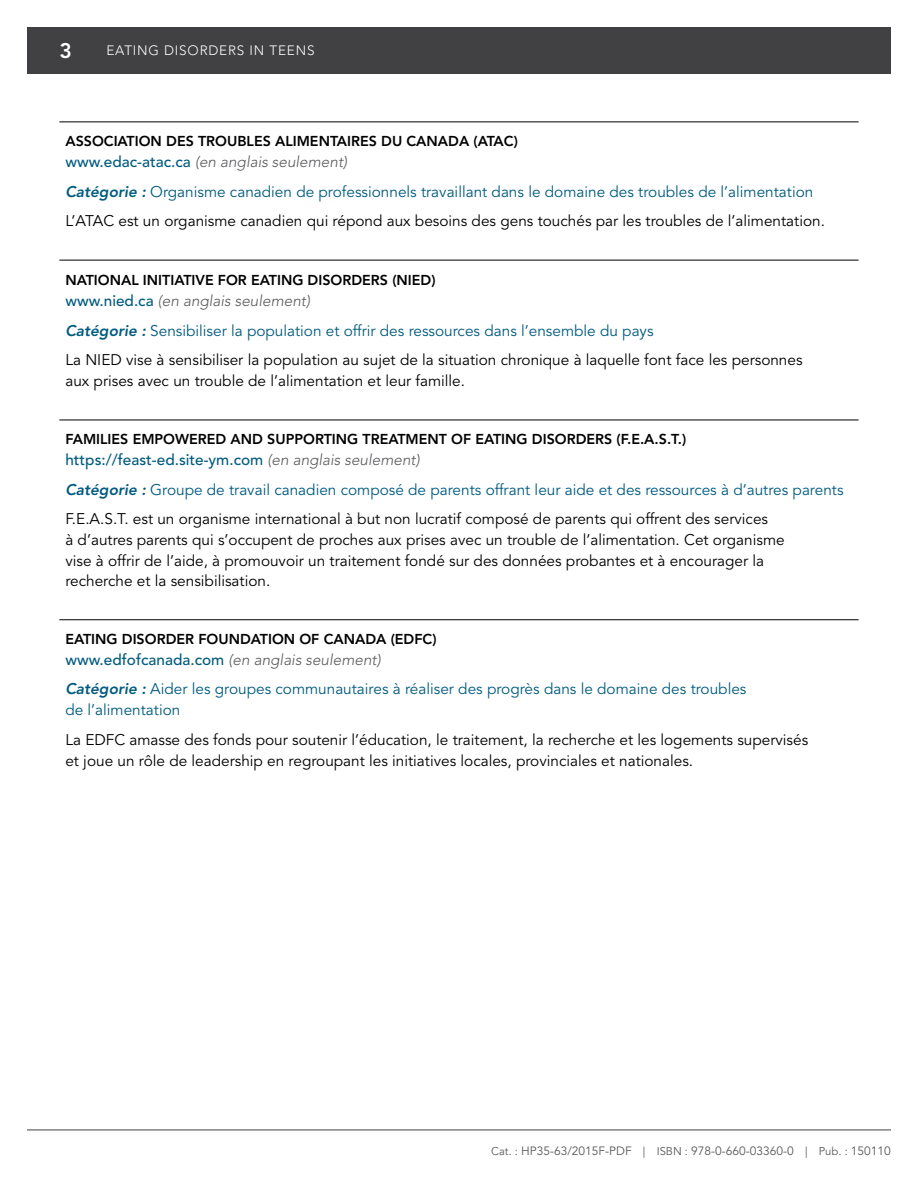
<style>
.page{position:relative;width:918px;height:1188px;background:#fff}
.page>*{position:absolute;margin:0;border:0;box-sizing:border-box;transform-origin:0 0}
.MP-Page_No__R{font:800 21px "Avenir LT Std";color:#fff}
.BODY{font:15.3px/20.7px "Avenir LT Std";color:#000}
.BODY-2{font:15.3px/20.7px "Avenir LT Std";color:#005b7f}
.BODY-3{font:italic 300 15.3px "Avenir LT Std";color:#58595b}
.BODY-4{font:500 15.3px "Avenir LT Std";color:#005b7f}
.Heading_3{font:800 14.25px "Avenir LT Std";color:#000}
.t1{font:300 13.5px "Avenir LT Std";letter-spacing:.06em;color:#fff}
.t2{font:12px "Avenir LT Std";color:#58595b}
.s1{font-weight:500;font-style:normal;color:#005b7f}
.s2{font-weight:800;font-style:italic}
.s3{font-weight:300;font-style:italic;color:#58595b}
.s4{font-size:11.25px}
</style>
<div class="page">
<hr style="left:27px;top:1130px;width:864px;height:1px;background:#414042">
<div style="left:27px;top:27px;width:113px;height:46px;background:#414042"></div>
<div style="left:106px;top:27px;width:785px;height:46px;background:#414042"></div>
<hr style="left:59px;top:260px;width:800px;height:1px;background:#000">
<hr style="left:59px;top:420px;width:800px;height:1px;background:#000">
<hr style="left:59px;top:619px;width:800px;height:1px;background:#000">
<hr style="left:59px;top:122px;width:800px;height:1px;background:#000">
<p class="MP-Page_No__R" style="left:59px;top:38px;width:14px">3</p>
<p class="t1" style="left:106px;top:43px;width:210px">EATING DISORDERS IN TEENS</p>
<p class="Heading_3" style="left:65px;top:133px;width:454px">ASSOCIATION DES TROUBLES ALIMENTAIRES DU CANADA (ATAC)</p>
<p class="BODY-3" style="left:65px;top:153px;width:283px"><span class="s1">www.edac-atac.ca</span> (en anglais seulement)</p>
<p class="BODY-2" style="left:65px;top:181px;width:749px"><span class="s2">Catégorie :</span> Organisme canadien de professionnels travaillant dans le domaine des troubles de l’alimentation</p>
<p class="BODY" style="left:65px;top:211px;width:761px">L’ATAC est un organisme canadien qui répond aux besoins des gens touchés par les troubles de l’alimentation.</p>
<p class="Heading_3" style="left:65px;top:272px;width:372px">NATIONAL INITIATIVE FOR EATING DISORDERS (NIED)</p>
<p class="BODY-3" style="left:65px;top:292px;width:246px"><span class="s1">www.nied.ca</span> (en anglais seulement)</p>
<p class="BODY-2" style="left:65px;top:320px;width:590px"><span class="s2">Catégorie :</span> Sensibiliser la population et offrir des ressources dans l’ensemble du pays</p>
<p class="BODY" style="left:65px;top:350px;width:739px">La NIED vise à sensibiliser la population au sujet de la situation chronique à laquelle font face les personnes aux prises avec un trouble de l’alimentation et leur famille.</p>
<p class="Heading_3" style="left:65px;top:431px;width:622px">FAMILIES EMPOWERED AND SUPPORTING TREATMENT OF EATING DISORDERS (F.E.A.S.T.)</p>
<p class="BODY-4" style="left:65px;top:451px;width:356px">https://feast-ed.site-ym.com <span class="s3">(en anglais seulement)</span></p>
<p class="BODY-2" style="left:65px;top:479px;width:780px"><span class="s2">Catégorie :</span> Groupe de travail canadien composé de parents offrant leur aide et des ressources à d’autres parents</p>
<p class="BODY" style="left:65px;top:509px;width:721px">F.E.A.S.T. est un organisme international à but non lucratif composé de parents qui offrent des services<br>à d’autres parents qui s’occupent de proches aux prises avec un trouble de l’alimentation. Cet organisme vise à offrir de l’aide, à promouvoir un traitement fondé sur des données probantes et à encourager la recherche et la sensibilisation.</p>
<p class="Heading_3" style="left:65px;top:631px;width:373px">EATING DISORDER FOUNDATION OF CANADA (EDFC)</p>
<p class="BODY-3" style="left:65px;top:650px;width:317px"><span class="s1">www.edfofcanada.com</span> (en anglais seulement)</p>
<p class="BODY-2" style="left:65px;top:679px;width:683px"><span class="s2">Catégorie :</span> Aider les groupes communautaires à réaliser des progrès dans le domaine des troubles de l’alimentation</p>
<p class="BODY" style="left:65px;top:730px;width:744px">La EDFC amasse des fonds pour soutenir l’éducation, le traitement, la recherche et les logements supervisés et joue un rôle de leadership en regroupant les initiatives locales, provinciales et nationales.</p>
<p class="t2" style="left:491px;top:1143px;width:401px"><span class="s4">Cat. :</span> HP35-63/2015F-PDF <span class="s4">| ISBN :</span> 978-0-660-03360-0 <span class="s4">| Pub. :</span> 150110</p>
</div>
